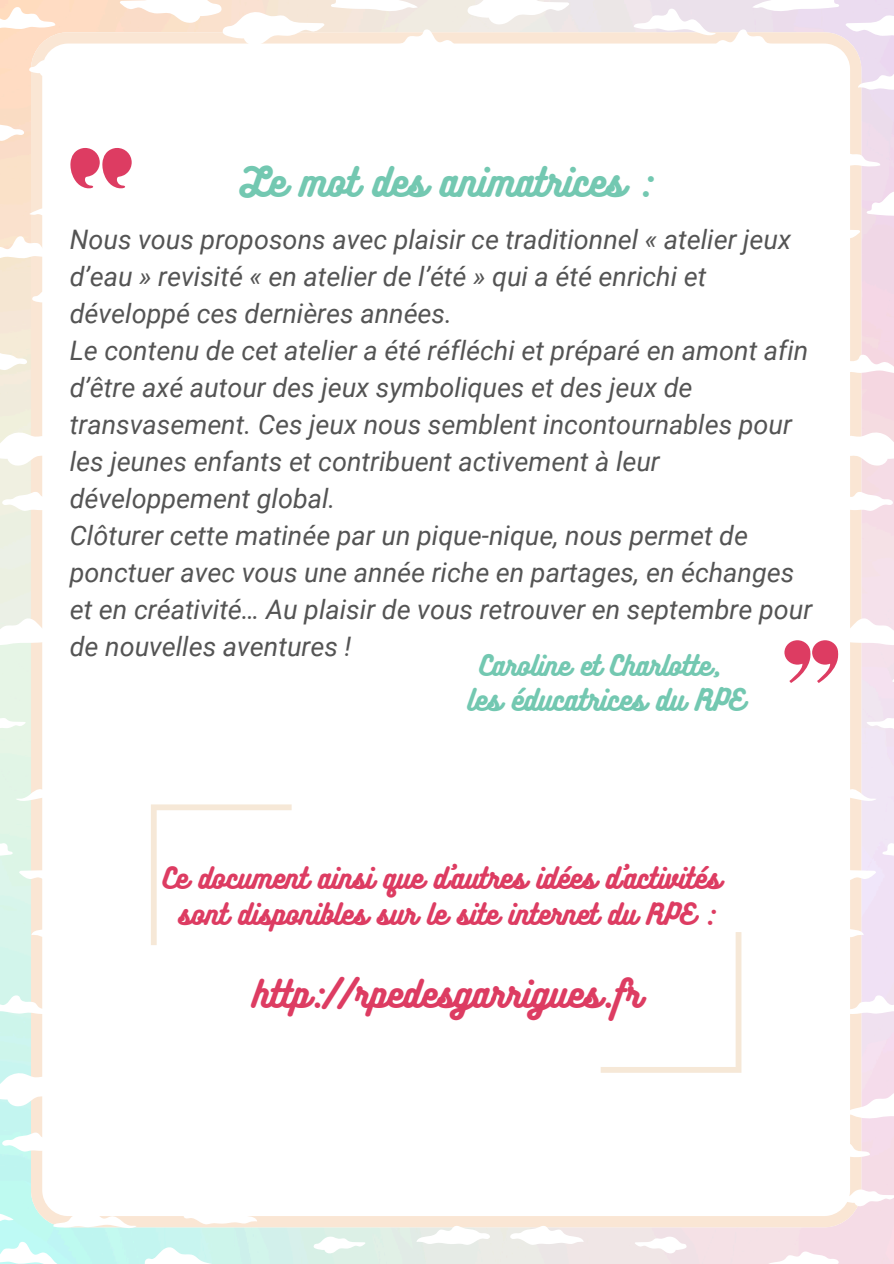
<style>
.page{position:relative;width:894px;height:1264px;background:#fff}
.page>*{position:absolute;margin:0;border:0;box-sizing:border-box;transform-origin:0 0}
.t1{font:35.85px "Bukhari Script";color:#73c8b1}
.t2{font:33.9px "Bukhari Script";color:#dd3c62}
.t3{font:italic 26.85px/37px "Roboto";color:#545454}
.t4{font:26.85px "Bukhari Script";color:#73c8b1}
.t5{font:26.4px "Bukhari Script";color:#dd3c62}
.t6{font:25.5px "Bukhari Script";color:#73c8b1}
</style>
<div class="page">
<svg style="left:225px;top:0;width:242px;height:44px"></svg>
<svg style="left:467px;top:0;width:426px;height:170px"></svg>
<svg style="left:850px;top:191px;width:43px;height:186px;background:#f5dfe4"></svg>
<svg style="left:850px;top:404px;width:43px;height:186px;fill:#f5e1e6"></svg>
<svg style="left:0;top:404px;width:42px;height:186px;fill:#f0f0e1"></svg>
<svg style="left:850px;top:831px;width:43px;height:186px;background:#f3e6ee"></svg>
<svg style="left:0;top:1044px;width:42px;height:40px;fill:#cdf5ec"></svg>
<svg style="left:0;top:1090px;width:893px;height:173px"></svg>
<svg style="left:0;top:617px;width:291px;height:400px"></svg>
<svg style="left:600px;top:932px;width:141px;height:140px"></svg>
<svg style="left:0;top:0;width:225px;height:377px"></svg>
<svg style="left:784px;top:617px;width:109px;height:187px"></svg>
<p class="t1" style="left:240px;top:159px;width:414px">Le mot des animatrices :</p>
<p class="t3" style="left:70px;top:221px;width:722px">Nous vous proposons avec plaisir ce traditionnel « atelier jeux d’eau » revisité « en atelier de l’été » qui a été enrichi et développé ces dernières années.</p>
<p class="t3" style="left:70px;top:332px;width:740px">Le contenu de cet atelier a été réfléchi et préparé en amont afin d’être axé autour des jeux symboliques et des jeux de transvasement. Ces jeux nous semblent incontournables pour les jeunes enfants et contribuent activement à leur développement global.</p>
<p class="t3" style="left:70px;top:517px;width:743px">Clôturer cette matinée par un pique-nique, nous permet de ponctuer avec vous une année riche en partages, en échanges et en créativité… Au plaisir de vous retrouver en septembre pour de nouvelles aventures !</p>
<p class="t6" style="left:480px;top:649px;width:243px">Caroline et Charlotte,</p>
<p class="t4" style="left:467px;top:682px;width:278px">les éducatrices du RPE</p>
<p class="t5" style="left:163px;top:861px;width:558px">Ce document ainsi que d’autres idées d’activités</p>
<h1 class="t5" style="left:178px;top:897px;width:537px">sont disponibles sur le site internet du RPE :</h1>
<p class="t2" style="left:252px;top:971px;width:390px">http://rpedesgarrigues.fr</p>
</div>
